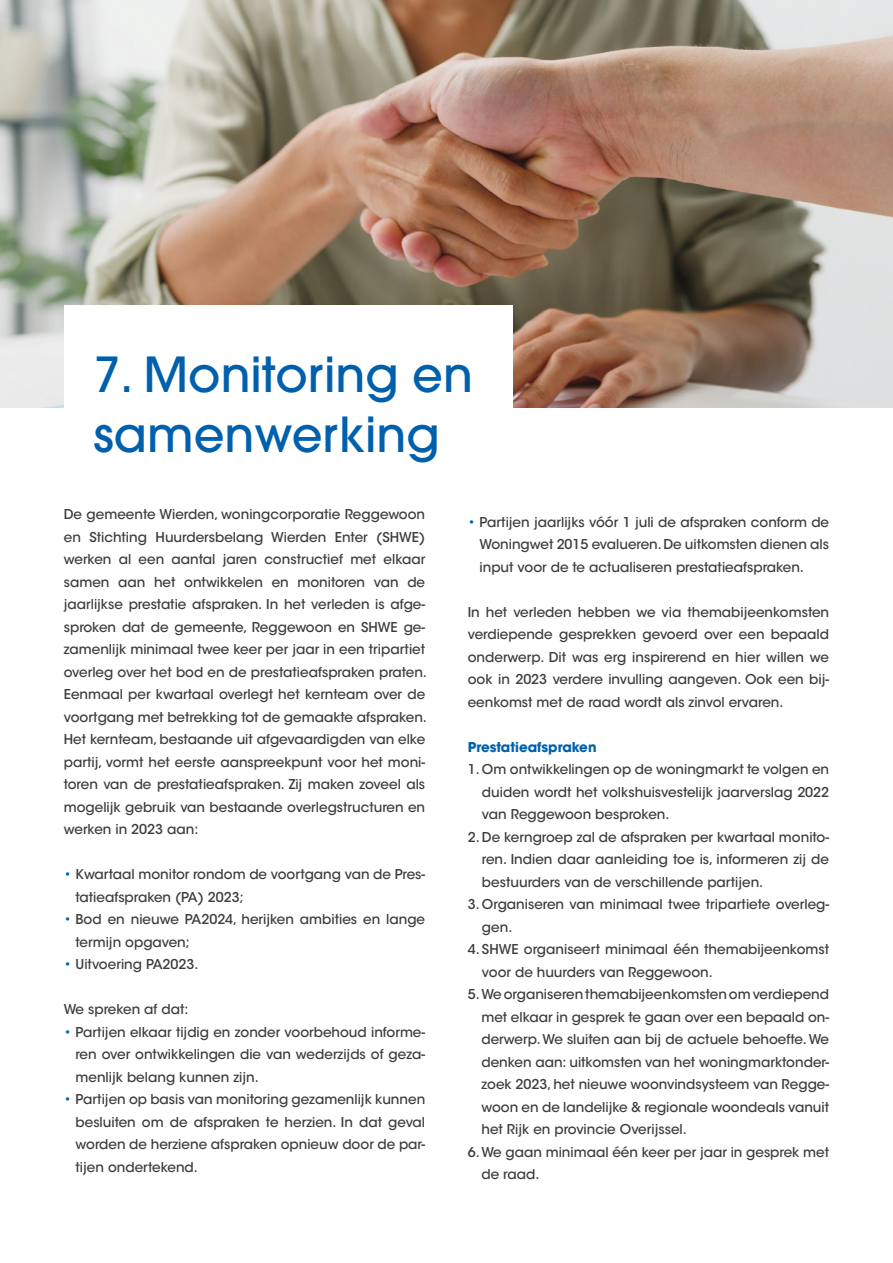
<style>
.page{position:relative;width:893px;height:1263px;background:#fff}
.page>*{position:absolute;margin:0;border:0;box-sizing:border-box;transform-origin:0 0}
.t1{font:500 48px/60px "Avant Garde";color:#0060ac}
.t2{font:500 13.5px/22.5px "ITC Avant Garde Std";color:#3c3c3b;text-align:justify}
.t3{font:700 13.5px "ITC Avant Garde Std";color:#0060ac}
.s1{color:#0060ac}
</style>
<div class="page">
<img style="left:0;top:0;width:893px;height:407px">
<div style="left:64px;top:306px;width:448px;height:203px;background:#fff"></div>
<h1 class="t1" style="left:94px;top:344px;width:381px">7. Monitoring en samenwerking</h1>
<p class="t2" style="left:64px;top:503px;width:365px;text-align:left">De gemeente Wierden, woningcorporatie Reggewoon en Stichting Huurdersbelang Wierden Enter (SHWE) werken al een aantal jaren constructief met elkaar samen aan het ontwikkelen en monitoren van de jaarlijkse prestatie afspraken. In het verleden is afge&shy;sproken dat de gemeente, Reggewoon en SHWE ge&shy;zamenlijk minimaal twee keer per jaar in een tripartiet overleg over het bod en de prestatieafspraken praten.<br>Eenmaal per kwartaal overlegt het kernteam over de voortgang met betrekking tot de gemaakte afspraken.<br>Het kernteam, bestaande uit afgevaardigden van elke partij, vormt het eerste aanspreekpunt voor het moni&shy;toren van de prestatieafspraken. Zij maken zoveel als mogelijk gebruik van bestaande overlegstructuren en werken in 2023 aan:</p>
<p class="t2" style="left:76px;top:863px;width:351px;text-indent:-12px"><span class="s1">•</span> Kwartaal monitor rondom de voortgang van de Pres&shy;tatieafspraken (PA) 2023;</p>
<p class="t2" style="left:76px;top:908px;width:351px;text-indent:-12px"><span class="s1">•</span> Bod en nieuwe PA2024, herijken ambities en lange termijn opgaven;</p>
<p class="t2" style="left:64px;top:953px;width:136px"><span class="s1">•</span> Uitvoering PA2023.</p>
<p class="t2" style="left:64px;top:998px;width:126px">We spreken af dat:</p>
<p class="t2" style="left:76px;top:1021px;width:351px;text-indent:-12px"><span class="s1">•</span> Partijen elkaar tijdig en zonder voorbehoud informe&shy;ren over ontwikkelingen die van wederzijds of geza&shy;menlijk belang kunnen zijn.</p>
<p class="t2" style="left:76px;top:1088px;width:351px;text-indent:-12px"><span class="s1">•</span> Partijen op basis van monitoring gezamenlijk kunnen besluiten om de afspraken te herzien. In dat geval worden de herziene afspraken opnieuw door de par&shy;tijen ondertekend.</p>
<p class="t2" style="left:479px;top:511px;width:351px;text-indent:-12px"><span class="s1">•</span> Partijen jaarlijks vóór 1 juli de afspraken conform de Woningwet 2015 evalueren. De uitkomsten dienen als input voor de te actualiseren prestatieafspraken.</p>
<p class="t2" style="left:468px;top:601px;width:363px">In het verleden hebben we via themabijeenkomsten verdiepende gesprekken gevoerd over een bepaald onderwerp. Dit was erg inspirerend en hier willen we ook in 2023 verdere invulling aangeven. Ook een bij&shy;eenkomst met de raad wordt als zinvol ervaren.</p>
<p class="t3" style="left:468px;top:738px;width:130px">Prestatieafspraken</p>
<p class="t2" style="left:482px;top:758px;width:349px;text-indent:-14px">1. Om ontwikkelingen op de woningmarkt te volgen en duiden wordt het volkshuisvestelijk jaarverslag 2022 van Reggewoon besproken.</p>
<p class="t2" style="left:482px;top:826px;width:349px;text-indent:-14px">2. De kerngroep zal de afspraken per kwartaal monito&shy;ren. Indien daar aanleiding toe is, informeren zij de bestuurders van de verschillende partijen.</p>
<p class="t2" style="left:482px;top:893px;width:349px;text-indent:-14px">3. Organiseren van minimaal twee tripartiete overleg&shy;gen.</p>
<p class="t2" style="left:482px;top:938px;width:349px;text-indent:-14px">4. SHWE organiseert minimaal één themabijeenkomst voor de huurders van Reggewoon.</p>
<p class="t2" style="left:481px;top:983px;width:349px;text-indent:-14px">5. We organiseren themabijeenkomsten om verdiepend met elkaar in gesprek te gaan over een bepaald on&shy;derwerp. We sluiten aan bij de actuele behoefte. We denken aan: uitkomsten van het woningmarktonder&shy;zoek 2023, het nieuwe woonvindsysteem van Regge&shy;woon en de landelijke &amp; regionale woondeals vanuit het Rijk en provincie Overijssel.</p>
<p class="t2" style="left:481px;top:1141px;width:349px;text-indent:-14px">6. We gaan minimaal één keer per jaar in gesprek met de raad.</p>
</div>
